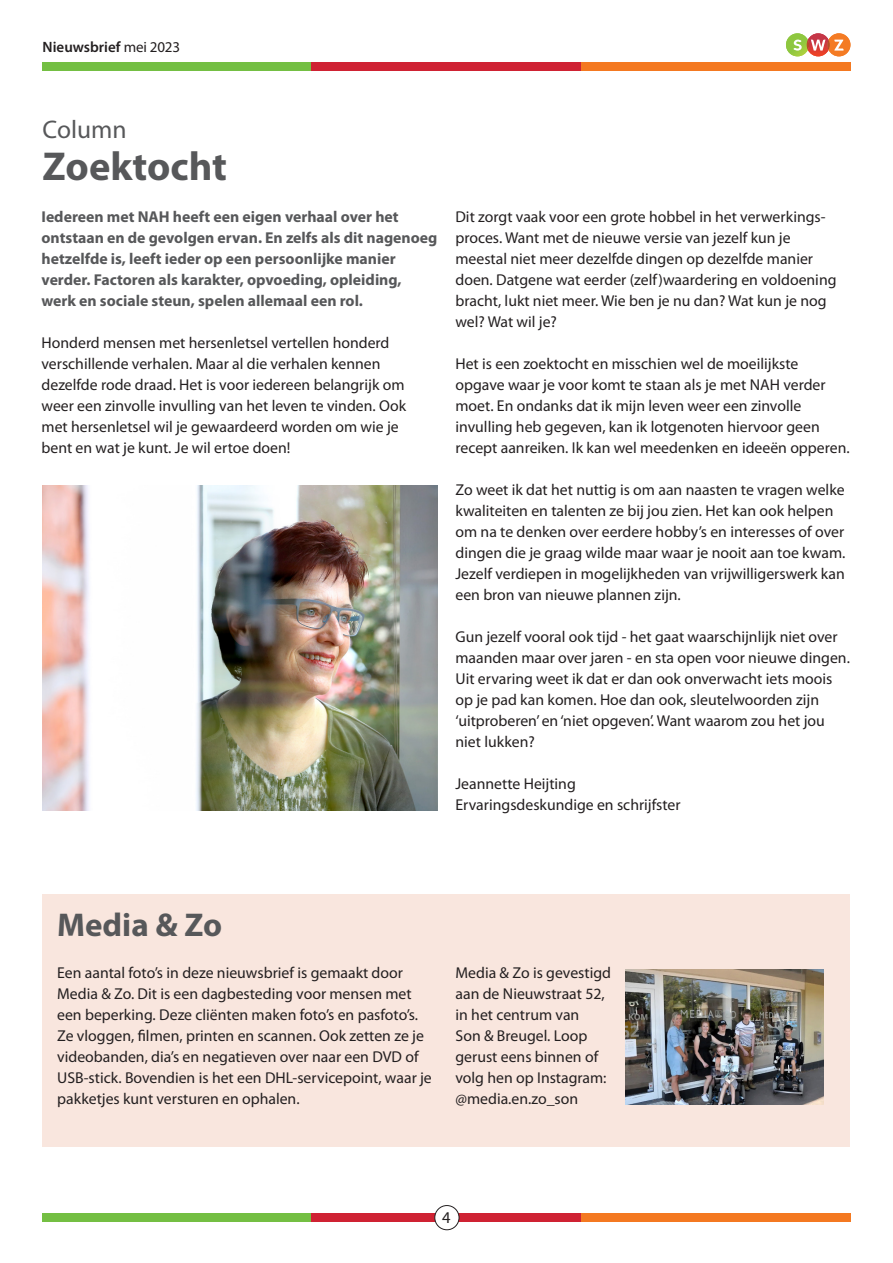
<style>
.page{position:relative;width:893px;height:1263px;background:#fff}
.page>*{position:absolute;margin:0;border:0;box-sizing:border-box;transform-origin:0 0}
.KOP{font:700 40.5px "Myriad Pro";color:#57585a}
.KOP-2{font:700 33px "Myriad Pro";color:#57585a}
.KOP-3{font:25.5px "Myriad Pro";color:#57585a}
.t1{font:16.5px "Myriad Pro";color:#231f20}
.BODY{font:15.75px/21px "Myriad Pro";color:#231f20}
.INTRO_80{font:700 15.75px/21px "Myriad Pro";color:#57585a}
.t2{font:600 15px "Myriad Pro";color:#231f20}
.s1{font-weight:400}
</style>
<div class="page">
<div style="left:43px;top:62px;width:269px;height:8px;background:#74bf43"></div>
<div style="left:312px;top:62px;width:269px;height:8px;background:#cf2233"></div>
<div style="left:581px;top:62px;width:269px;height:8px;background:#f47921"></div>
<div style="left:43px;top:1213px;width:269px;height:8px;background:#74bf43"></div>
<div style="left:312px;top:1213px;width:269px;height:8px;background:#cf2233"></div>
<div style="left:581px;top:1213px;width:269px;height:8px;background:#f47921"></div>
<svg style="left:786px;top:33px;width:64px;height:23px"></svg>
<div style="left:435px;top:1205px;width:24px;height:25px;background:#fff;border-radius:50%"></div>
<div style="left:434px;top:1205px;width:25px;height:25px;border:1px solid #231f20;border-radius:50%"></div>
<div style="left:43px;top:894px;width:807px;height:252px;background:#f9e6de"></div>
<img style="left:43px;top:485px;width:395px;height:325px">
<img style="left:625px;top:969px;width:199px;height:135px">
<p class="t2" style="left:43px;top:38px;width:139px">Nieuwsbrief <span class="s1">mei 2023</span></p>
<p class="KOP-3" style="left:43px;top:114px;width:85px">Column</p>
<p class="KOP" style="left:43px;top:140px;width:186px">Zoektocht</p>
<p class="INTRO_80" style="left:42px;top:206px;width:359px">Iedereen met NAH heeft een eigen verhaal over het</p>
<p class="INTRO_80" style="left:42px;top:227px;width:397px">ontstaan en de gevolgen ervan. En zelfs als dit nagenoeg hetzelfde is, leeft ieder op een persoonlijke manier</p>
<p class="INTRO_80" style="left:42px;top:269px;width:361px">verder. Factoren als karakter, opvoeding, opleiding, werk en sociale steun, spelen allemaal een rol.</p>
<p class="BODY" style="left:42px;top:332px;width:349px">Honderd mensen met hersenletsel vertellen honderd</p>
<p class="BODY" style="left:42px;top:353px;width:340px">verschillende verhalen. Maar al die verhalen kennen</p>
<p class="BODY" style="left:42px;top:374px;width:366px">dezelfde rode draad. Het is voor iedereen belangrijk om weer een zinvolle invulling van het leven te vinden. Ook</p>
<p class="BODY" style="left:42px;top:416px;width:359px">met hersenletsel wil je gewaardeerd worden om wie je</p>
<p class="BODY" style="left:42px;top:437px;width:250px">bent en wat je kunt. Je wil ertoe doen!</p>
<p class="BODY" style="left:455px;top:206px;width:372px">Dit zorgt vaak voor een grote hobbel in het verwerkings&shy;proces. Want met de nieuwe versie van jezelf kun je</p>
<p class="BODY" style="left:455px;top:248px;width:383px">meestal niet meer dezelfde dingen op dezelfde manier doen. Datgene wat eerder (zelf)waardering en voldoening bracht, lukt niet meer. Wie ben je nu dan? Wat kun je nog wel? Wat wil je?</p>
<p class="BODY" style="left:455px;top:353px;width:344px">Het is een zoektocht en misschien wel de moeilijkste</p>
<p class="BODY" style="left:455px;top:374px;width:372px">opgave waar je voor komt te staan als je met NAH verder moet. En ondanks dat ik mijn leven weer een zinvolle</p>
<p class="BODY" style="left:455px;top:416px;width:396px">invulling heb gegeven, kan ik lotgenoten hiervoor geen recept aanreiken. Ik kan wel meedenken en ideeën opperen.</p>
<p class="BODY" style="left:455px;top:479px;width:391px">Zo weet ik dat het nuttig is om aan naasten te vragen welke kwaliteiten en talenten ze bij jou zien. Het kan ook helpen om na te denken over eerdere hobby’s en interesses of over dingen die je graag wilde maar waar je nooit aan toe kwam.<br>Jezelf verdiepen in mogelijkheden van vrijwilligerswerk kan een bron van nieuwe plannen zijn.</p>
<p class="BODY" style="left:455px;top:626px;width:396px">Gun jezelf vooral ook tijd - het gaat waarschijnlijk niet over maanden maar over jaren - en sta open voor nieuwe dingen.<br>Uit ervaring weet ik dat er dan ook onverwacht iets moois op je pad kan komen. Hoe dan ook, sleutelwoorden zijn ‘uitproberen’ en ‘niet opgeven’. Want waarom zou het jou niet lukken?</p>
<p class="BODY" style="left:455px;top:773px;width:122px">Jeannette Heijting</p>
<p class="BODY" style="left:455px;top:794px;width:227px">Ervaringsdeskundige en schrijfster</p>
<p class="KOP-2" style="left:57px;top:903px;width:167px">Media &amp; Zo</p>
<p class="BODY" style="left:57px;top:962px;width:376px">Een aantal foto’s in deze nieuwsbrief is gemaakt door Media &amp; Zo. Dit is een dagbesteding voor mensen met een beperking. Deze cliënten maken foto’s en pasfoto’s.<br>Ze vloggen, filmen, printen en scannen. Ook zetten ze je videobanden, dia’s en negatieven over naar een DVD of USB-stick. Bovendien is het een DHL-servicepoint, waar je pakketjes kunt versturen en ophalen.</p>
<p class="BODY" style="left:455px;top:962px;width:157px">Media &amp; Zo is gevestigd aan de Nieuwstraat 52, in het centrum van</p>
<p class="BODY" style="left:455px;top:1025px;width:153px">Son &amp; Breugel. Loop gerust eens binnen of volg hen op Instagram: @media.en.zo_son</p>
<p class="t1" style="left:442px;top:1207px;width:10px">4</p>
</div>
